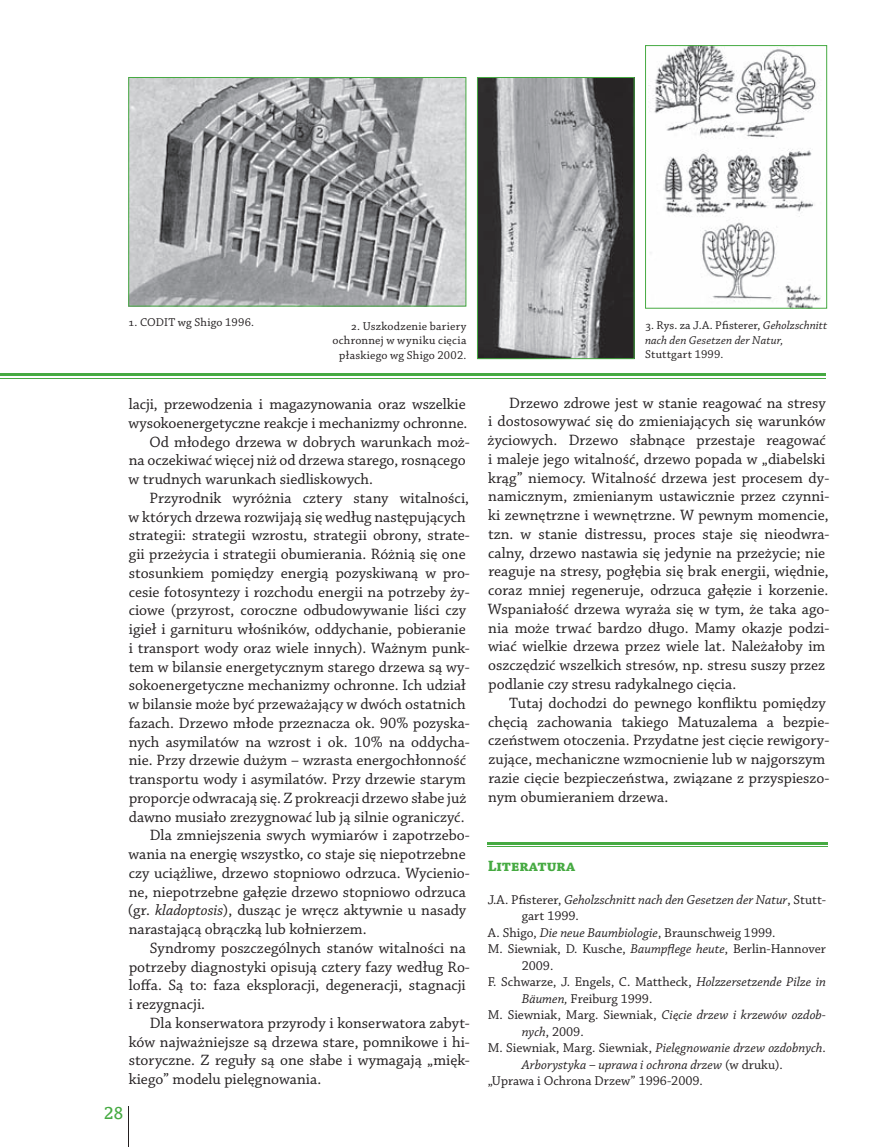
<style>
.page{position:relative;width:894px;height:1147px;background:#fff}
.page>*{position:absolute;margin:0;border:0;box-sizing:border-box;transform-origin:0 0}
.t1{font:19.5px "Oranda EU Normal";color:#46aa42}
.t2{font:15.75px/18.8px "Chaparral Pro";color:#231f20}
.t3{font:700 15.75px "Chaparral Pro";letter-spacing:-.005em;color:#46aa42}
.t4{font:13.5px "Chaparral Pro";color:#231f20}
.t5{font:italic 13.5px "Chaparral Pro";color:#231f20}
.t6{font:12px/14.4px "Chaparral Pro";letter-spacing:.02em;color:#231f20;text-align:right}
.t7{font:italic 12px/14.4px "Chaparral Pro";letter-spacing:.015em;color:#231f20}
.s1{font-style:normal}
.s2{font-style:italic}
</style>
<div class="page">
<hr style="left:128px;top:1105px;width:1px;height:41px;background:#231f20">
<img style="left:130px;top:79px;width:334px;height:225px">
<div style="left:128px;top:77px;width:338px;height:229px;border:1px solid #46aa42"></div>
<hr style="left:0;top:378px;width:825px;height:1px;background:#46aa42">
<hr style="left:0;top:373px;width:825px;height:3px;background:#46aa42">
<img style="left:479px;top:79px;width:153px;height:278px">
<div style="left:477px;top:77px;width:157px;height:282px;border:1px solid #46aa42"></div>
<img style="left:648px;top:47px;width:173px;height:259px">
<div style="left:645px;top:45px;width:181px;height:263px;border:1px solid #46aa42"></div>
<hr style="left:487px;top:846px;width:340px;height:1px;background:#46aa42">
<hr style="left:487px;top:841px;width:340px;height:3px;background:#46aa42">
<p class="t6" style="left:128px;top:316px;width:127px">1. CODIT wg Shigo 1996.</p>
<p class="t7" style="left:645px;top:318px;width:184px"><span class="s1">3. Rys. za J.A. Pfisterer,</span> Geholzschnitt nach den Gesetzen der Natur,</p>
<p class="t6" style="left:645px;top:347px;width:80px">Stuttgart 1999.</p>
<p class="t6" style="left:332px;top:319px;width:135px">2. Uszkodzenie bariery ochronnej w wyniku cięcia płaskiego wg Shigo 2002.</p>
<p class="t2" style="left:129px;top:395px;width:338px">lacji, przewodzenia i magazynowania oraz wszelkie</p>
<p class="t2" style="left:129px;top:414px;width:340px">wysokoenergetyczne reakcje i mechanizmy ochronne.</p>
<p class="t2" style="left:149px;top:432px;width:322px">Od młodego drzewa w dobrych warunkach moż-</p>
<p class="t2" style="left:129px;top:451px;width:338px">na oczekiwać więcej niż od drzewa starego, rosnącego</p>
<p class="t2" style="left:129px;top:470px;width:246px">w trudnych warunkach siedliskowych.</p>
<p class="t2" style="left:149px;top:489px;width:321px">Przyrodnik wyróżnia cztery stany witalności,</p>
<p class="t2" style="left:129px;top:507px;width:339px">w których drzewa rozwijają się według następujących</p>
<p class="t2" style="left:129px;top:526px;width:342px">strategii: strategii wzrostu, strategii obrony, strate-</p>
<p class="t2" style="left:129px;top:545px;width:338px">gii przeżycia i strategii obumierania. Różnią się one</p>
<p class="t2" style="left:129px;top:564px;width:342px">stosunkiem pomiędzy energią pozyskiwaną w pro-</p>
<p class="t2" style="left:129px;top:582px;width:342px">cesie fotosyntezy i rozchodu energii na potrzeby ży-</p>
<p class="t2" style="left:129px;top:601px;width:339px">ciowe (przyrost, coroczne odbudowywanie liści czy</p>
<p class="t2" style="left:129px;top:620px;width:338px">igieł i garnituru włośników, oddychanie, pobieranie</p>
<p class="t2" style="left:129px;top:639px;width:342px">i transport wody oraz wiele innych). Ważnym punk-</p>
<p class="t2" style="left:129px;top:657px;width:342px">tem w bilansie energetycznym starego drzewa są wy-</p>
<p class="t2" style="left:129px;top:676px;width:338px">sokoenergetyczne mechanizmy ochronne. Ich udział</p>
<p class="t2" style="left:129px;top:695px;width:338px">w bilansie może być przeważający w dwóch ostatnich</p>
<p class="t2" style="left:129px;top:714px;width:342px">fazach. Drzewo młode przeznacza ok. 90% pozyska-</p>
<p class="t2" style="left:129px;top:732px;width:342px">nych asymilatów na wzrost i ok. 10% na oddycha-</p>
<p class="t2" style="left:129px;top:751px;width:339px">nie. Przy drzewie dużym – wzrasta energochłonność</p>
<p class="t2" style="left:129px;top:770px;width:338px">transportu wody i asymilatów. Przy drzewie starym</p>
<p class="t2" style="left:129px;top:789px;width:339px">proporcje odwracają się. Z prokreacji drzewo słabe już</p>
<p class="t2" style="left:129px;top:807px;width:337px">dawno musiało zrezygnować lub ją silnie ograniczyć.</p>
<p class="t2" style="left:150px;top:826px;width:321px">Dla zmniejszenia swych wymiarów i zapotrzebo-</p>
<p class="t2" style="left:129px;top:845px;width:338px">wania na energię wszystko, co staje się niepotrzebne</p>
<p class="t2" style="left:129px;top:864px;width:342px">czy uciążliwe, drzewo stopniowo odrzuca. Wycienio-</p>
<p class="t2" style="left:129px;top:882px;width:338px">ne, niepotrzebne gałęzie drzewo stopniowo odrzuca</p>
<p class="t2" style="left:128px;top:901px;width:340px">(gr. <span class="s2">kladoptosis</span>), dusząc je wręcz aktywnie u nasady</p>
<p class="t2" style="left:129px;top:920px;width:239px">narastającą obrączką lub kołnierzem.</p>
<p class="t2" style="left:150px;top:938px;width:317px">Syndromy poszczególnych stanów witalności na</p>
<p class="t2" style="left:129px;top:957px;width:342px">potrzeby diagnostyki opisują cztery fazy według Ro-</p>
<p class="t2" style="left:129px;top:976px;width:338px">loffa. Są to: faza eksploracji, degeneracji, stagnacji</p>
<p class="t2" style="left:129px;top:995px;width:78px">i rezygnacji.</p>
<p class="t2" style="left:150px;top:1013px;width:321px">Dla konserwatora przyrody i konserwatora zabyt-</p>
<p class="t2" style="left:129px;top:1032px;width:342px">ków najważniejsze są drzewa stare, pomnikowe i hi-</p>
<p class="t2" style="left:129px;top:1051px;width:342px">storyczne. Z reguły są one słabe i wymagają „mięk-</p>
<p class="t2" style="left:129px;top:1070px;width:194px">kiego” modelu pielęgnowania.</p>
<p class="t1" style="left:104px;top:1101px;width:20px">28</p>
<p class="t2" style="left:487px;top:394px;width:343px;text-indent:22px">Drzewo zdrowe jest w stanie reagować na stresy i dostosowywać się do zmieniających się warunków życiowych. Drzewo słabnące przestaje reagować i maleje jego witalność, drzewo popada w „diabelski krąg” niemocy. Witalność drzewa jest procesem dy&shy;namicznym, zmienianym ustawicznie przez czynni&shy;ki zewnętrzne i wewnętrzne. W pewnym momencie, tzn. w stanie distressu, proces staje się nieodwra&shy;calny, drzewo nastawia się jedynie na przeżycie; nie reaguje na stresy, pogłębia się brak energii, więdnie, coraz mniej regeneruje, odrzuca gałęzie i korzenie.<br>Wspaniałość drzewa wyraża się w tym, że taka ago&shy;nia może trwać bardzo długo. Mamy okazje podzi&shy;wiać wielkie drzewa przez wiele lat. Należałoby im oszczędzić wszelkich stresów, np. stresu suszy przez podlanie czy stresu radykalnego cięcia.</p>
<p class="t2" style="left:488px;top:693px;width:342px;text-indent:21px">Tutaj dochodzi do pewnego konfliktu pomiędzy chęcią zachowania takiego Matuzalema a bezpie&shy;czeństwem otoczenia. Przydatne jest cięcie rewigory&shy;zujące, mechaniczne wzmocnienie lub w najgorszym razie cięcie bezpieczeństwa, związane z przyspieszo&shy;nym obumieraniem drzewa.</p>
<p class="t3" style="left:487px;top:856px;width:89px">Literatura</p>
<p class="t5" style="left:487px;top:891px;width:340px"><span class="s1">J.A. Pfisterer,</span> Geholzschnitt nach den Gesetzen der Natur<span class="s1">, Stutt-</span></p>
<p class="t4" style="left:521px;top:908px;width:59px">gart 1999.</p>
<p class="t4" style="left:487px;top:924px;width:289px">A. Shigo, <span class="s2">Die neue Baumbiologie</span>, Braunschweig 1999.</p>
<p class="t4" style="left:487px;top:941px;width:340px">M. Siewniak, D. Kusche, <span class="s2">Baumpflege heute</span>, Berlin-Hannover</p>
<p class="t4" style="left:521px;top:957px;width:33px">2009.</p>
<p class="t4" style="left:487px;top:974px;width:340px">F. Schwarze, J. Engels, C. Mattheck, <span class="s2">Holzzersetzende Pilze in</span></p>
<p class="t4" style="left:521px;top:990px;width:132px"><span class="s2">Bäumen,</span> Freiburg 1999.</p>
<p class="t4" style="left:487px;top:1007px;width:340px">M. Siewniak, Marg. Siewniak, <span class="s2">Cięcie drzew i krzewów ozdob-</span></p>
<p class="t4" style="left:521px;top:1023px;width:63px"><span class="s2">nych</span>, 2009.</p>
<p class="t5" style="left:487px;top:1040px;width:340px"><span class="s1">M. Siewniak, Marg. Siewniak,</span> Pielęgnowanie drzew ozdobnych<span class="s1">.</span></p>
<p class="t5" style="left:521px;top:1056px;width:263px">Arborystyka – uprawa i ochrona drzew <span class="s1">(w druku).</span></p>
<p class="t4" style="left:487px;top:1073px;width:217px">„Uprawa i Ochrona Drzew” 1996-2009.</p>
</div>
